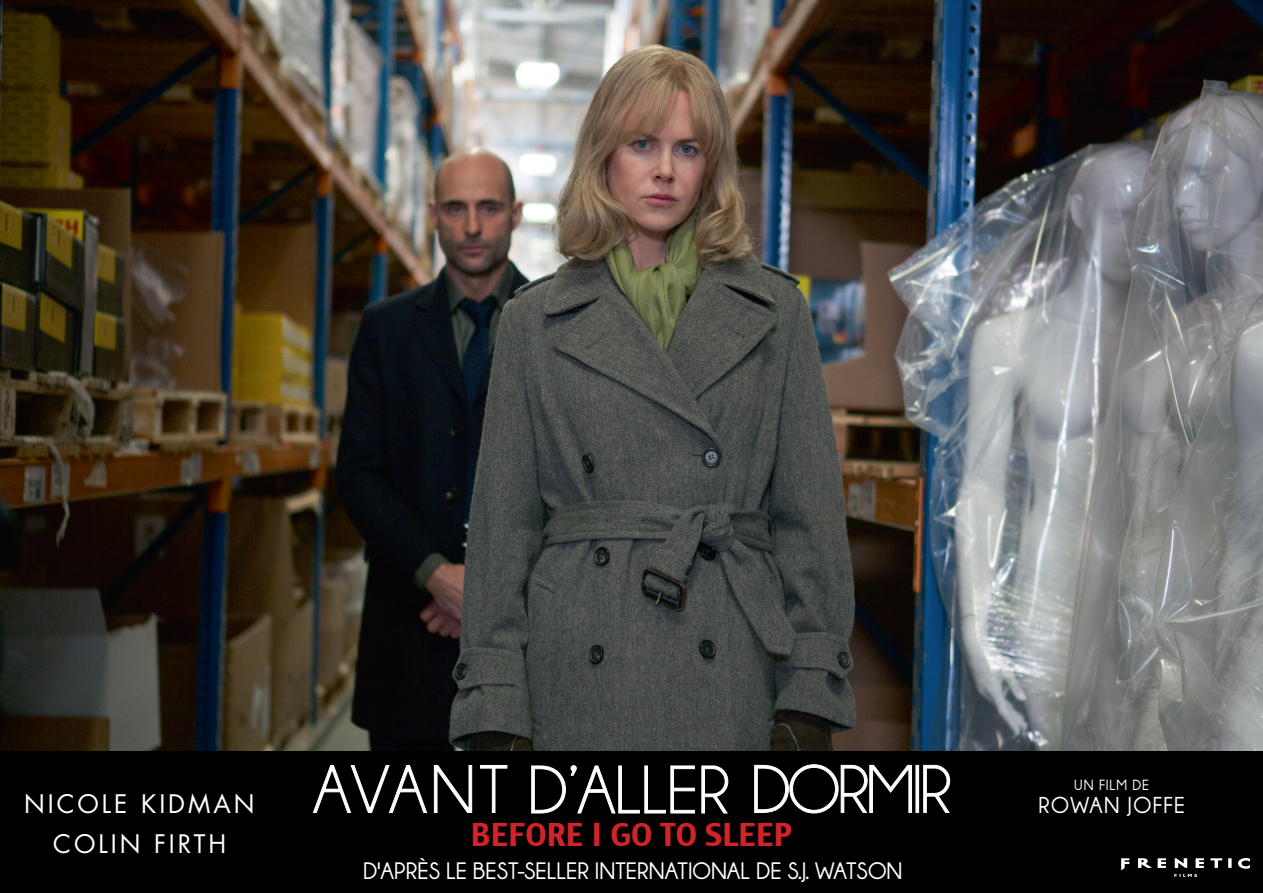
<style>
.page{position:relative;width:1263px;height:893px;background:#fff}
.page>*{position:absolute;margin:0;border:0;box-sizing:border-box;transform-origin:0 0}
.t1{font:30.75px "Charcoal CY";color:#d1232a}
.t2{font:24.9px/40.7px "Futura Std";letter-spacing:.12em;color:#fff;text-align:center}
.t3{font:700 24px "Champagne&Limousines";color:#fff}
.t4{font:700 23.25px "Champagne&Limousines";letter-spacing:.06em;color:#fff}
.t5{font:700 14.85px "Champagne&Limousines";letter-spacing:.06em;color:#fff}
</style>
<div class="page">
<img style="left:0;top:0;width:1263px;height:751px">
<div style="left:0;top:751px;width:1263px;height:142px;background:#000001"></div>
<svg style="left:312px;top:765px;width:196px;height:48px"></svg>
<svg style="left:531px;top:765px;width:197px;height:49px"></svg>
<svg style="left:754px;top:764px;width:196px;height:50px"></svg>
<img style="left:1121px;top:858px;width:128px;height:19px">
<p class="t2" style="left:24px;top:783px;width:232px">NICOLE KIDMAN<br>COLIN FIRTH</p>
<p class="t1" style="left:471px;top:815px;width:323px">BEFORE I GO TO SLEEP</p>
<p class="t3" style="left:363px;top:857px;width:541px">D'APRÈS LE BEST-SELLER INTERNATIONAL DE S.J. WATSON</p>
<p class="t5" style="left:1074px;top:777px;width:76px">UN FILM DE</p>
<p class="t4" style="left:1038px;top:792px;width:148px">ROWAN JOFFE</p>
</div>
